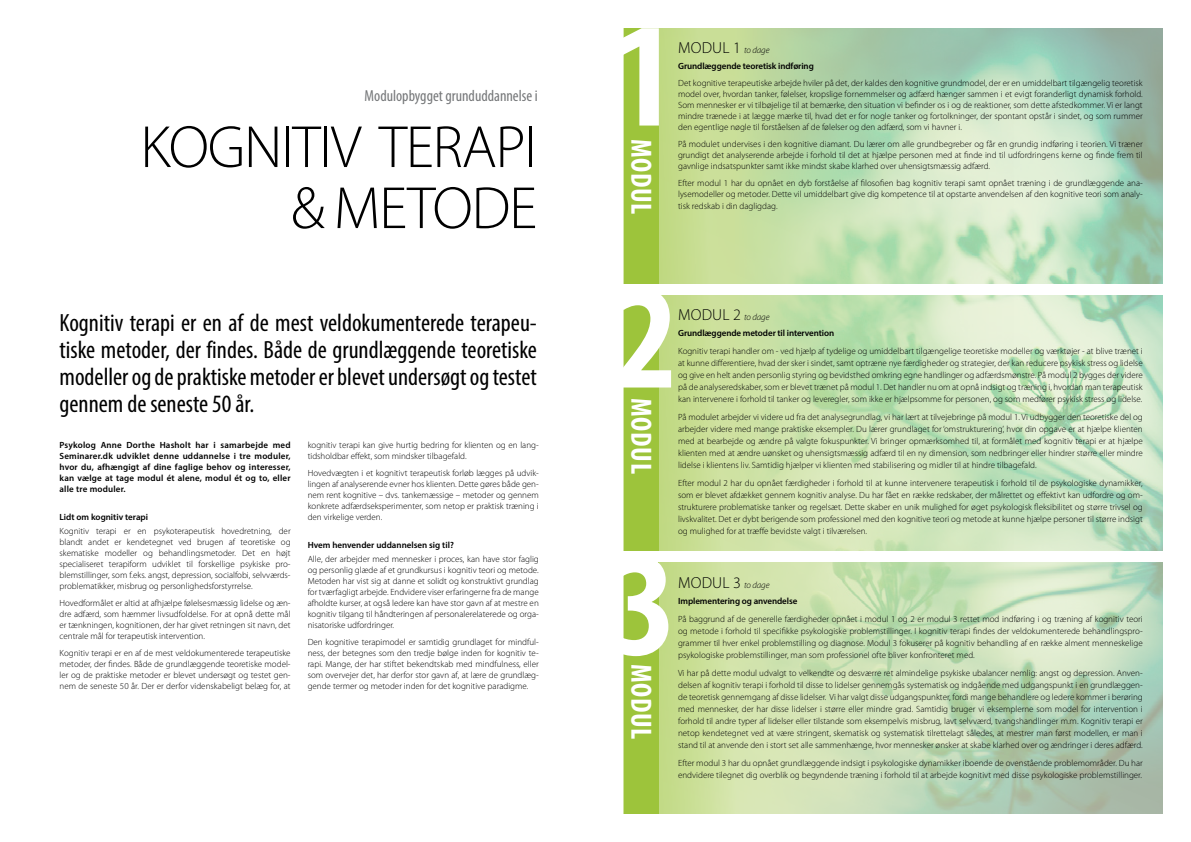
<style>
.page{position:relative;width:1191px;height:842px;background:#fff}
.page>*{position:absolute;margin:0;border:0;box-sizing:border-box;transform-origin:0 0}
.t1{font:700 condensed 149.8px/264.7px "Myriad Pro";color:#fff;text-align:justify}
.t2{font:300 60px/61px "Myriad Pro";letter-spacing:-.02em;color:#000;text-align:right}
.t3{font:700 condensed 29.4px "Myriad Pro";letter-spacing:.02em;color:#fff}
.t4{font:condensed 25px/27px "Myriad Pro";color:#000;text-align:justify}
.t5{font:300 16px "Myriad Pro";letter-spacing:.01em;color:#000}
.t6{font:condensed 16px "Myriad Pro";color:#757779}
.t7{font:300 9px/11px "Myriad Pro";color:#000;text-align:justify}
.t8{font:600 9px/11px "Myriad Pro";letter-spacing:-.01em;color:#000;text-align:justify}
.s1{font-style:italic;font-size:9px}
</style>
<div class="page">
<img style="left:1014px;top:28px;width:148px;height:786px">
<svg style="left:658px;top:28px;width:356px;height:256px;background:#c1dcab"></svg>
<svg style="left:658px;top:295px;width:356px;height:256px;background:#cae2ad"></svg>
<svg style="left:658px;top:562px;width:356px;height:252px;background:#cadfae"></svg>
<div style="left:624px;top:28px;width:34px;height:256px;background:#9dc43b"></div>
<div style="left:624px;top:295px;width:34px;height:257px;background:#9dc43b"></div>
<div style="left:624px;top:562px;width:34px;height:252px;background:#9dc43b"></div>
<div style="left:624px;top:284px;width:552px;height:11px;background:#fff"></div>
<div style="left:624px;top:551px;width:552px;height:10px;background:#fff"></div>
<h3 class="t6" style="left:364px;top:86px;width:175px">Modulopbygget grunduddannelse i</h3>
<h2 class="t2" style="left:140px;top:116px;width:398px">KOGNITIV TERAPI &amp; METODE</h2>
<h3 class="t4" style="left:60px;top:309px;width:479px">Kognitiv terapi er en af de mest veldokumenterede terapeu&shy;tiske metoder, der findes. Både de grundlæggende teoretiske modeller og de praktiske metoder er blevet undersøgt og testet gennem de seneste 50 år.</h3>
<p class="t8" style="left:60px;top:439px;width:233px">Psykolog Anne Dorthe Hasholt har i samarbejde med Seminarer.dk udviklet denne uddannelse i tre moduler, hvor du, afhængigt af dine faglige behov og interesser, kan vælge at tage modul ét alene, modul ét og to, eller alle tre moduler.</p>
<p class="t8" style="left:60px;top:511px;width:90px">Lidt om kognitiv terapi</p>
<p class="t7" style="left:60px;top:525px;width:233px">Kognitiv terapi er en psykoterapeutisk hovedretning, der blandt andet er kendetegnet ved brugen af teoretiske og skematiske modeller og behandlingsmetoder. Det en højt specialiseret terapiform udviklet til forskellige psykiske pro&shy;blemstillinger, som f.eks. angst, depression, socialfobi, selvværds&shy;problematikker, misbrug og personlighedsforstyrrelse.</p>
<p class="t7" style="left:60px;top:597px;width:233px">Hovedformålet er altid at afhjælpe følelsesmæssig lidelse og æn&shy;dre adfærd, som hæmmer livsudfoldelse. For at opnå dette mål er tænkningen, kognitionen, der har givet retningen sit navn, det centrale mål for terapeutisk intervention.</p>
<p class="t7" style="left:60px;top:647px;width:233px">Kognitiv terapi er en af de mest veldokumenterede terapeutiske metoder, der findes. Både de grundlæggende teoretiske model&shy;ler og de praktiske metoder er blevet undersøgt og testet gen&shy;nem de seneste 50 år. Der er derfor videnskabeligt belæg for, at</p>
<p class="t7" style="left:308px;top:439px;width:233px">kognitiv terapi kan give hurtig bedring for klienten og en lang&shy;tidsholdbar effekt, som mindsker tilbagefald.</p>
<p class="t7" style="left:308px;top:467px;width:233px">Hovedvægten i et kognitivt terapeutisk forløb lægges på udvik&shy;lingen af analyserende evner hos klienten. Dette gøres både gen&shy;nem rent kognitive – dvs. tankemæssige – metoder og gennem konkrete adfærdseksperimenter, som netop er praktisk træning i den virkelige verden.</p>
<p class="t8" style="left:308px;top:539px;width:148px">Hvem henvender uddannelsen sig til?</p>
<p class="t7" style="left:308px;top:553px;width:233px">Alle, der arbejder med mennesker i proces, kan have stor faglig og personlig glæde af et grundkursus i kognitiv teori og metode.<br>Metoden har vist sig at danne et solidt og konstruktivt grundlag for tværfagligt arbejde. Endvidere viser erfaringerne fra de mange afholdte kurser, at også ledere kan have stor gavn af at mestre en kognitiv tilgang til håndteringen af personalerelaterede og orga&shy;nisatoriske udfordringer.</p>
<p class="t7" style="left:308px;top:636px;width:233px">Den kognitive terapimodel er samtidig grundlaget for mindful&shy;ness, der betegnes som den tredje bølge inden for kognitiv te&shy;rapi. Mange, der har stiftet bekendtskab med mindfulness, eller som overvejer det, har derfor stor gavn af, at lære de grundlæg&shy;gende termer og metoder inden for det kognitive paradigme.</p>
<h1 class="t1" style="left:612px;top:-60px;width:67px">1<br>2<br>3</h1>
<h3 class="t3" style="left:659px;top:664px;width:77px;rotate:90deg">MODUL</h3>
<h3 class="t5" style="left:678px;top:38px;width:93px">MODUL 1 <span class="s1">to dage</span></h3>
<p class="t8" style="left:678px;top:60px;width:137px">Grundlæggende teoretisk indføring</p>
<p class="t7" style="left:678px;top:78px;width:466px">Det kognitive terapeutiske arbejde hviler på det, der kaldes den kognitive grundmodel, der er en umiddelbart tilgængelig teoretisk model over, hvordan tanker, følelser, kropslige fornemmelser og adfærd hænger sammen i et evigt foranderligt dynamisk forhold.<br>Som mennesker er vi tilbøjelige til at bemærke, den situation vi befinder os i og de reaktioner, som dette afstedkommer. Vi er langt mindre trænede i at lægge mærke til, hvad det er for nogle tanker og fortolkninger, der spontant opstår i sindet, og som rummer den egentlige nøgle til forståelsen af de følelser og den adfærd, som vi havner i.</p>
<p class="t7" style="left:678px;top:139px;width:466px">På modulet undervises i den kognitive diamant. Du lærer om alle grundbegreber og får en grundig indføring i teorien. Vi træner grundigt det analyserende arbejde i forhold til det at hjælpe personen med at finde ind til udfordringens kerne og finde frem til gavnlige indsatspunkter samt ikke mindst skabe klarhed over uhensigtsmæssig adfærd.</p>
<p class="t7" style="left:678px;top:178px;width:466px">Efter modul 1 har du opnået en dyb forståelse af filosofien bag kognitiv terapi samt opnået træning i de grundlæggende ana&shy;lysemodeller og metoder. Dette vil umiddelbart give dig kompetence til at opstarte anvendelsen af den kognitive teori som analy-</p>
<p class="t7" style="left:678px;top:201px;width:101px">tisk redskab i din dagligdag.</p>
<h3 class="t3" style="left:659px;top:139px;width:77px;rotate:90deg">MODUL</h3>
<h3 class="t5" style="left:678px;top:305px;width:93px">MODUL 2 <span class="s1">to dage</span></h3>
<p class="t8" style="left:678px;top:327px;width:158px">Grundlæggende metoder til intervention</p>
<p class="t7" style="left:678px;top:344px;width:466px;line-height:12px">Kognitiv terapi handler om - ved hjælp af tydelige og umiddelbart tilgængelige teoretiske modeller og værktøjer - at blive trænet i at kunne differentiere, hvad der sker i sindet, samt optræne nye færdigheder og strategier, der kan reducere psykisk stress og lidelse og give en helt anden personlig styring og bevidsthed omkring egne handlinger og adfærdsmønstre. På modul 2 bygges der videre på de analyseredskaber, som er blevet trænet på modul 1. Det handler nu om at opnå indsigt og træning i, hvordan man terapeutisk kan intervenere i forhold til tanker og leveregler, som ikke er hjælpsomme for personen, og som medfører psykisk stress og lidelse.</p>
<p class="t7" style="left:678px;top:410px;width:466px;line-height:12px">På modulet arbejder vi videre ud fra det analysegrundlag, vi har lært at tilvejebringe på modul 1. Vi udbygger den teoretiske del og arbejder videre med mange praktiske eksempler. Du lærer grundlaget for ‘omstrukturering’, hvor din opgave er at hjælpe klienten med at bearbejde og ændre på valgte fokuspunkter. Vi bringer opmærksomhed til, at formålet med kognitiv terapi er at hjælpe klienten med at ændre uønsket og uhensigtsmæssig adfærd til en ny dimension, som nedbringer eller hindrer større eller mindre lidelse i klientens liv. Samtidig hjælper vi klienten med stabilisering og midler til at hindre tilbagefald.</p>
<p class="t7" style="left:678px;top:476px;width:466px;line-height:12px">Efter modul 2 har du opnået færdigheder i forhold til at kunne intervenere terapeutisk i forhold til de psykologiske dynamikker, som er blevet afdækket gennem kognitiv analyse. Du har fået en række redskaber, der målrettet og effektivt kan udfordre og om&shy;strukturere problematiske tanker og regelsæt. Dette skaber en unik mulighed for øget psykologisk fleksibilitet og større trivsel og livskvalitet. Det er dybt berigende som professionel med den kognitive teori og metode at kunne hjælpe personer til større indsigt og mulighed for at træffe bevidste valgt i tilværelsen.</p>
<h3 class="t3" style="left:659px;top:398px;width:77px;rotate:90deg">MODUL</h3>
<h3 class="t5" style="left:678px;top:573px;width:93px">MODUL 3 <span class="s1">to dage</span></h3>
<p class="t8" style="left:678px;top:595px;width:121px">Implementering og anvendelse</p>
<p class="t7" style="left:678px;top:613px;width:466px;line-height:12px">På baggrund af de generelle færdigheder opnået i modul 1 og 2 er modul 3 rettet mod indføring i og træning af kognitiv teori og metode i forhold til specifikke psykologiske problemstillinger. I kognitiv terapi findes der veldokumenterede behandlingspro&shy;grammer til hver enkel problemstilling og diagnose. Modul 3 fokuserer på kognitiv behandling af en række alment menneskelige psykologiske problemstillinger, man som professionel ofte bliver konfronteret med.</p>
<p class="t7" style="left:678px;top:667px;width:466px;line-height:12px">Vi har på dette modul udvalgt to velkendte og desværre ret almindelige psykiske ubalancer nemlig: angst og depression. Anven&shy;delsen af kognitiv terapi i forhold til disse to lidelser gennemgås systematisk og indgående med udgangspunkt i en grundlæggen&shy;de teoretisk gennemgang af disse lidelser. Vi har valgt disse udgangspunkter, fordi mange behandlere og ledere kommer i berøring med mennesker, der har disse lidelser i større eller mindre grad. Samtidig bruger vi eksemplerne som model for intervention i forhold til andre typer af lidelser eller tilstande som eksempelvis misbrug, lavt selvværd, tvangshandlinger m.m. Kognitiv terapi er netop kendetegnet ved at være stringent, skematisk og systematisk tilrettelagt således, at mestrer man først modellen, er man i stand til at anvende den i stort set alle sammenhænge, hvor mennesker ønsker at skabe klarhed over og ændringer i deres adfærd.</p>
<p class="t7" style="left:678px;top:757px;width:466px;line-height:12px">Efter modul 3 har du opnået grundlæggende indsigt i psykologiske dynamikker iboende de ovenstående problemområder. Du har endvidere tilegnet dig overblik og begyndende træning i forhold til at arbejde kognitivt med disse psykologiske problemstillinger.</p>
</div>
